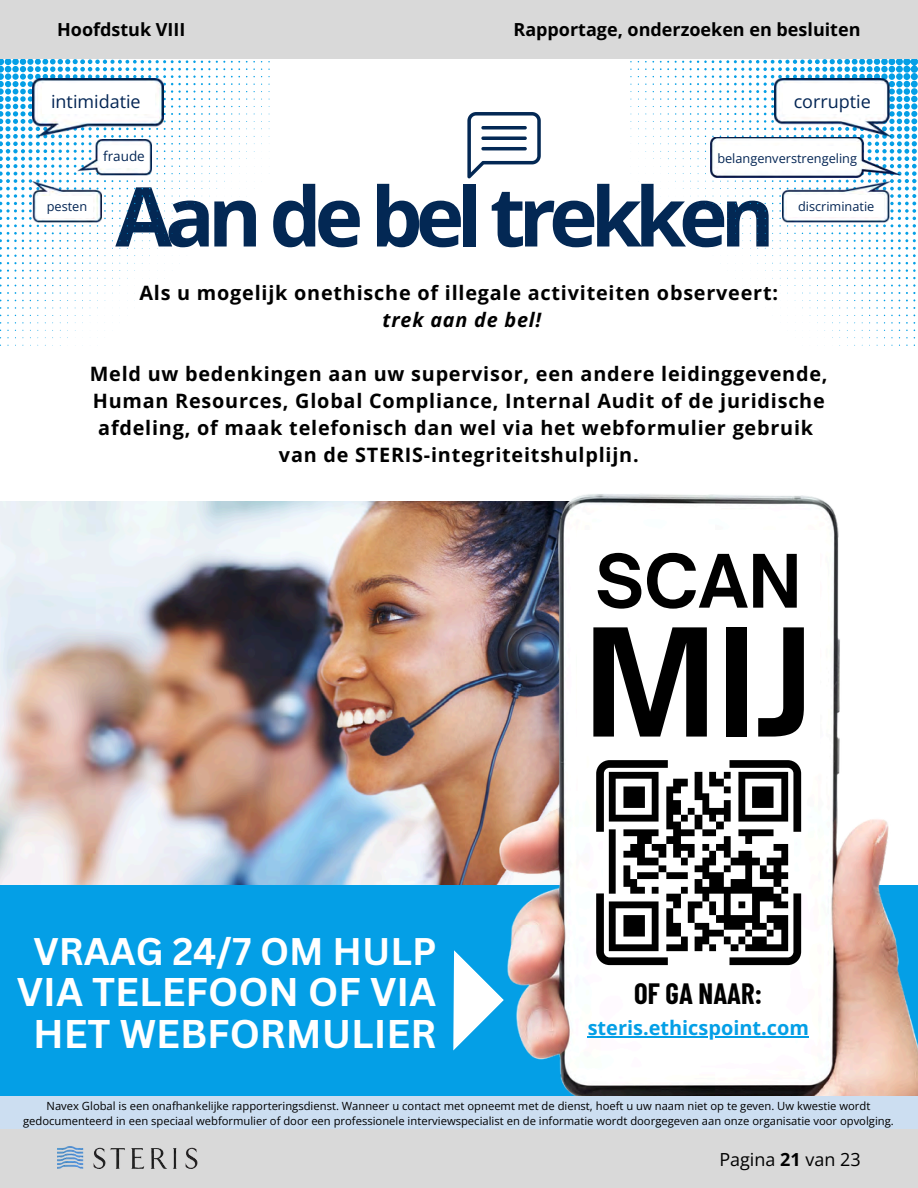
<style>
.page{position:relative;width:918px;height:1188px;background:#fff}
.page>*{position:absolute;margin:0;border:0;box-sizing:border-box;transform-origin:0 0}
.t1{font:700 143.1px "Open Sauce One";color:#000}
.t2{font:700 82.5px "Open Sans";letter-spacing:-.085em;color:#032854}
.t3{font:700 70.5px "Open Sauce One";color:#000}
.t4{font:700 39px/42.8px "Canva Sans";color:#fff;text-align:center}
.t5{font:700 37.5px "Canva Sans";color:#fff}
.t6{font:700 28.8px "Barlow Condensed";color:#000}
.t7{font:700 19.95px "Open Sans";color:#049fe6}
.t8{font:700 19.8px/27px "Open Sans";letter-spacing:.04em;color:#000;text-align:center}
.t9{font:700 18px "Open Sans";color:#000}
.t10{font:18px "Open Sans";color:#032554}
.t11{font:18px "Open Sans";color:#000}
.t12{font:13.5px "Open Sans";color:#032554}
.t13{font:12.75px "Open Sans";color:#032554}
.t14{font:11.25px/15px "Open Sans";color:#000;text-align:center}
.s1{font-style:italic}
.s2{font-weight:700}
</style>
<div class="page">
<img style="left:0;top:502px;width:500px;height:384px">
<div style="left:0;top:886px;width:918px;height:210px;background:#049fe6"></div>
<svg style="left:467px;top:112px;width:74px;height:66px"></svg>
<svg style="left:660px;top:61px;width:9px;height:9px"></svg>
<svg style="left:854px;top:255px;width:9px;height:9px"></svg>
<svg style="left:756px;top:60px;width:16px;height:77px"></svg>
<svg style="left:824px;top:59px;width:45px;height:190px"></svg>
<svg style="left:645px;top:61px;width:9px;height:9px"></svg>
<svg style="left:712px;top:60px;width:40px;height:77px"></svg>
<svg style="left:660px;top:76px;width:9px;height:9px"></svg>
<svg style="left:675px;top:60px;width:47px;height:40px"></svg>
<svg style="left:869px;top:58px;width:49px;height:243px"></svg>
<svg style="left:839px;top:255px;width:9px;height:9px"></svg>
<svg style="left:772px;top:59px;width:63px;height:160px"></svg>
<svg style="left:88px;top:59px;width:19px;height:123px"></svg>
<svg style="left:110px;top:60px;width:27px;height:80px"></svg>
<svg style="left:201px;top:76px;width:9px;height:9px"></svg>
<svg style="left:201px;top:61px;width:24px;height:9px"></svg>
<svg style="left:0;top:285px;width:9px;height:9px"></svg>
<svg style="left:141px;top:60px;width:25px;height:77px"></svg>
<svg style="left:231px;top:61px;width:9px;height:9px"></svg>
<svg style="left:216px;top:76px;width:9px;height:9px"></svg>
<svg style="left:52px;top:240px;width:9px;height:9px"></svg>
<svg style="left:171px;top:60px;width:25px;height:62px"></svg>
<svg style="left:50px;top:59px;width:35px;height:175px"></svg>
<svg style="left:0;top:58px;width:48px;height:221px"></svg>
<svg style="left:67px;top:240px;width:9px;height:9px"></svg>
<svg style="left:246px;top:61px;width:9px;height:9px"></svg>
<svg style="left:231px;top:76px;width:9px;height:9px"></svg>
<svg style="left:164px;top:143px;width:9px;height:9px"></svg>
<svg style="left:216px;top:91px;width:9px;height:9px"></svg>
<svg style="left:52px;top:255px;width:9px;height:9px"></svg>
<svg style="left:453px;top:950px;width:47px;height:101px"></svg>
<img style="left:500px;top:494px;width:418px;height:602px">
<svg style="left:596px;top:760px;width:205px;height:205px"></svg>
<div style="left:0;top:1096px;width:918px;height:37px;background:#ccdef1"></div>
<hr style="left:588px;top:1036px;width:221px;height:1px;background:#049fe6">
<div style="left:0;top:1130px;width:918px;height:58px;background:#d9d9d9"></div>
<img style="left:57px;top:1146px;width:141px;height:23px">
<div style="left:0;top:0;width:918px;height:58px;background:#d9d9d9"></div>
<img style="left:33px;top:78px;width:130px;height:59px">
<img style="left:78px;top:140px;width:74px;height:36px">
<img style="left:33px;top:181px;width:69px;height:42px">
<img style="left:774px;top:78px;width:117px;height:59px">
<img style="left:783px;top:181px;width:108px;height:42px">
<img style="left:710px;top:137px;width:191px;height:40px">
<div style="left:42px;top:84px;width:113px;height:30px;background:#fff"></div>
<div style="left:100px;top:146px;width:49px;height:22px;background:#fff"></div>
<div style="left:783px;top:84px;width:101px;height:30px;background:#fff"></div>
<div style="left:719px;top:147px;width:136px;height:23px;background:#fff"></div>
<div style="left:788px;top:195px;width:96px;height:22px;background:#fff"></div>
<div style="left:37px;top:196px;width:55px;height:21px;background:#fff"></div>
<div style="left:577px;top:531px;width:242px;height:221px;background:#fff"></div>
<p class="t9" style="left:57px;top:17px;width:130px">Hoofdstuk VIII</p>
<p class="t9" style="left:513px;top:17px;width:349px">Rapportage, onderzoeken en besluiten</p>
<h6 class="t10" style="left:51px;top:88px;width:91px">intimidatie</h6>
<p class="t10" style="left:794px;top:89px;width:79px">corruptie</p>
<h1 class="t13" style="left:47px;top:197px;width:42px">pesten</h1>
<p class="t12" style="left:103px;top:147px;width:43px">fraude</p>
<h3 class="t13" style="left:717px;top:149px;width:141px">belangenverstrengeling</h3>
<p class="t13" style="left:798px;top:197px;width:78px">discriminatie</p>
<h6 class="t2" style="left:115px;top:158px;width:661px">Aan de bel trekken</h6>
<p class="t8" style="left:139px;top:279px;width:640px">Als u mogelijk onethische of illegale activiteiten observeert: <span class="s1">trek aan de bel!</span></p>
<p class="t8" style="left:90px;top:360px;width:739px">Meld uw bedenkingen aan uw supervisor, een andere leidinggevende, Human Resources, Global Compliance, Internal Audit of de juridische afdeling, of maak telefonisch dan wel via het webformulier gebruik van de STERIS-integriteitshulplijn.</p>
<p class="t5" style="left:33px;top:925px;width:405px">VRAAG 24/7 OM HULP</p>
<p class="t4" style="left:17px;top:969px;width:421px">VIA TELEFOON OF VIA<br>HET WEBFORMULIER</p>
<h5 class="t3" style="left:595px;top:537px;width:208px">SCAN</h5>
<h6 class="t1" style="left:584px;top:593px;width:231px">MIJ</h6>
<p class="t6" style="left:634px;top:975px;width:130px">OF GA NAAR:</p>
<p class="t7" style="left:588px;top:1014px;width:223px">steris.ethicspoint.com</p>
<p class="t14" style="left:23px;top:1098px;width:872px">Navex Global is een onafhankelijke rapporteringsdienst. Wanneer u contact met opneemt met de dienst, hoeft u uw naam niet op te geven. Uw kwestie wordt gedocumenteerd in een speciaal webformulier of door een professionele interviewspecialist en de informatie wordt doorgegeven aan onze organisatie voor opvolging.</p>
<p class="t11" style="left:719px;top:1146px;width:143px">Pagina <span class="s2">21</span> van 23</p>
</div>
